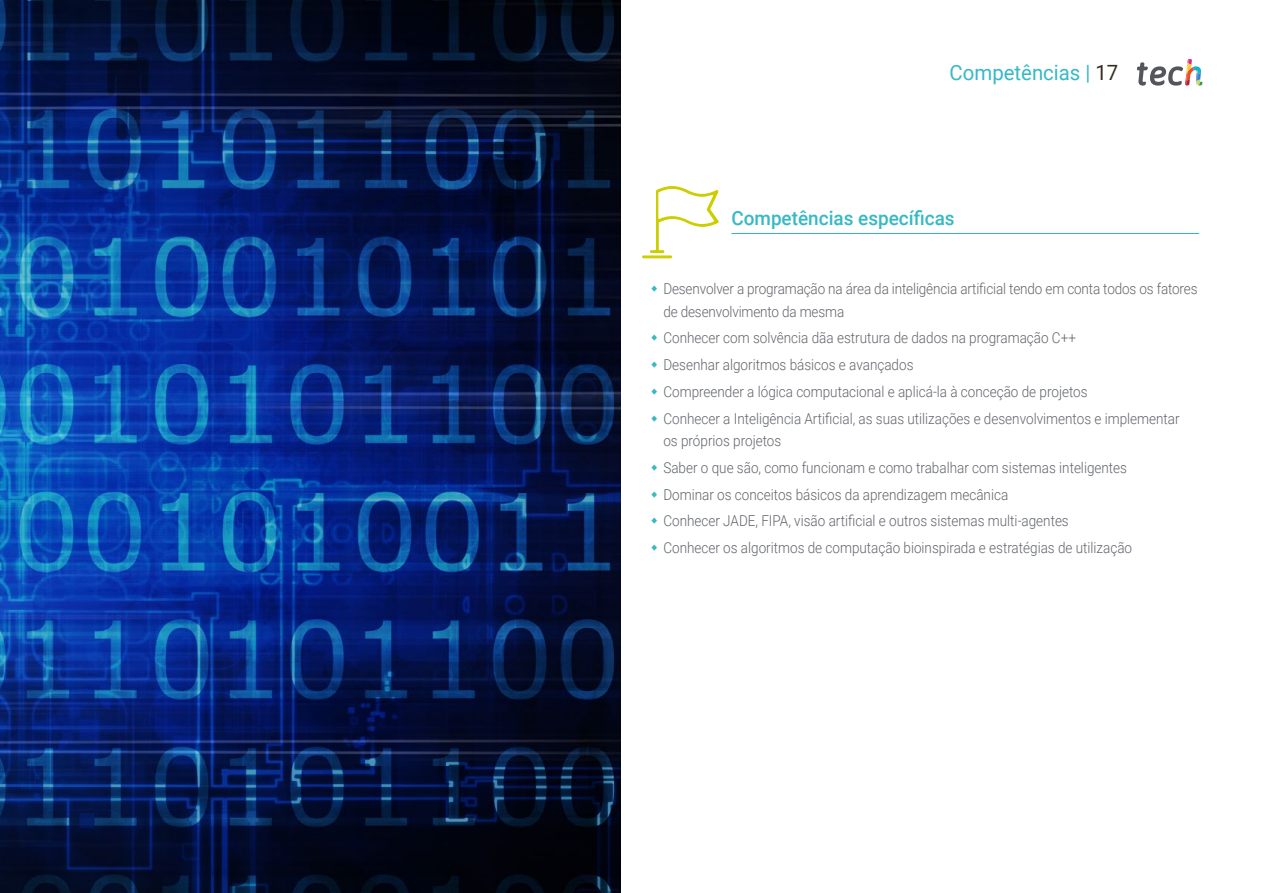
<style>
.page{position:relative;width:1263px;height:893px;background:#fff}
.page>*{position:absolute;margin:0;border:0;box-sizing:border-box;transform-origin:0 0}
.t1{font:21px "Roboto";color:#36b9c4}
.t2{font:500 19.5px "Roboto";color:#36b9c4}
.t3{font:300 15px/26.7px "Roboto";color:#61646a;scale:.9 1}
.s1{color:#312e20}
</style>
<div class="page">
<hr style="left:642px;top:255px;width:30px;height:3px;background:#cdce00">
<svg style="left:650px;top:186px;width:69px;height:67px"></svg>
<img style="left:0;top:0;width:621px;height:893px">
<svg style="left:1137px;top:59px;width:65px;height:27px"></svg>
<h1 class="t1" style="left:950px;top:57px;width:170px">Competências | <span class="s1">17</span></h1>
<h2 class="t2" style="left:731px;top:205px;width:225px">Competências específicas</h2>
<p class="t3" style="left:663px;top:277px;width:595px;line-height:22.5px">Desenvolver a programação na área da inteligência artificial tendo em conta todos os fatores de desenvolvimento da mesma</p>
<p class="t3" style="left:663px;top:324px;width:575px">Conhecer com solvência dãa estrutura de dados na programação C++<br>Desenhar algoritmos básicos e avançados<br>Compreender a lógica computacional e aplicá-la à conceção de projetos<br>Conhecer a Inteligência Artificial, as suas utilizações e desenvolvimentos e implementar</p>
<p class="t3" style="left:663px;top:427px;width:522px">os próprios projetos<br>Saber o que são, como funcionam e como trabalhar com sistemas inteligentes Dominar os conceitos básicos da aprendizagem mecânica<br>Conhecer JADE, FIPA, visão artificial e outros sistemas multi-agentes<br>Conhecer os algoritmos de computação bioinspirada e estratégias de utilização</p>
</div>
